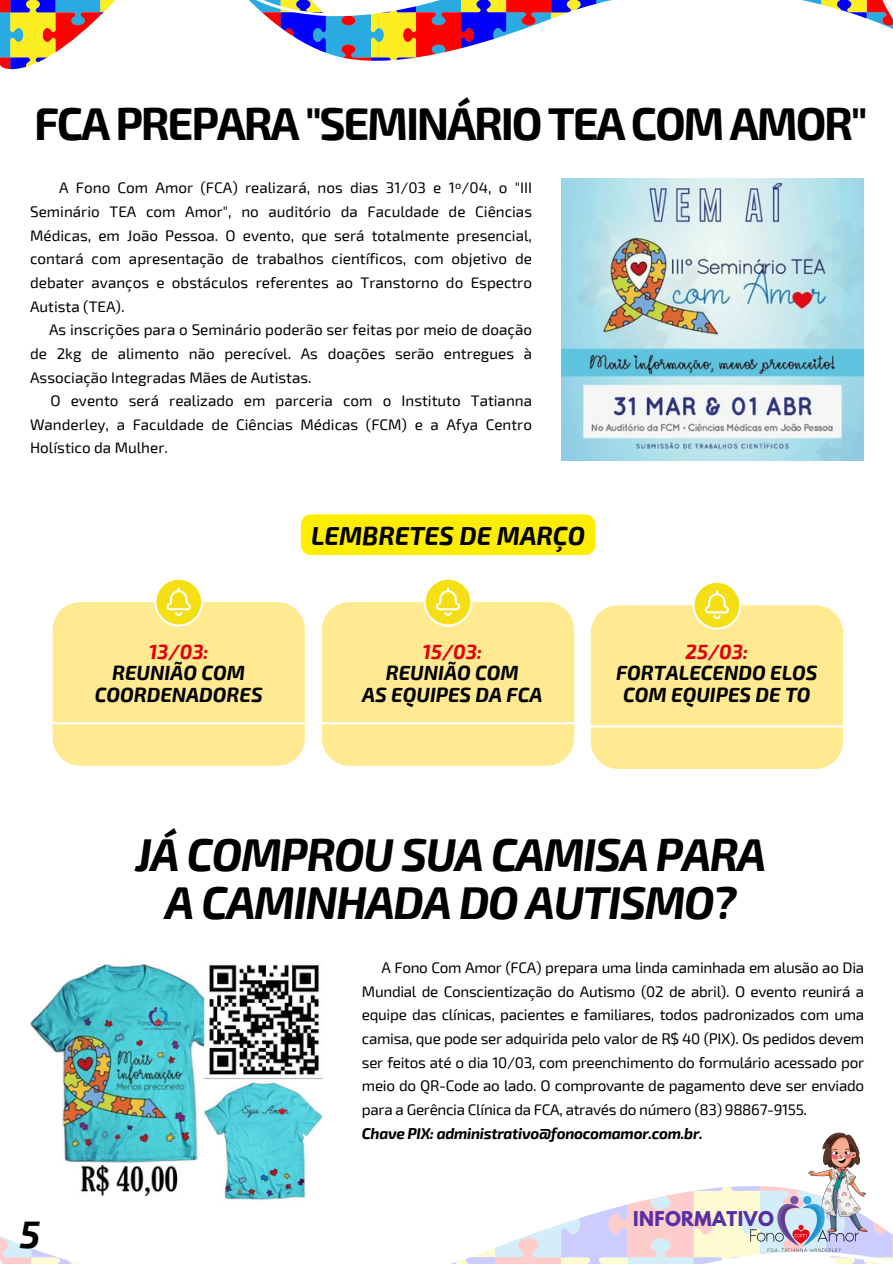
<style>
.page{position:relative;width:893px;height:1264px;background:#fff}
.page>*{position:absolute;margin:0;border:0;box-sizing:border-box;transform-origin:0 0}
.t1{font:italic 700 45px "Exo 2";letter-spacing:-.03em;color:#000}
.t2{font:700 45px "Exo 2";letter-spacing:-.05em;color:#000}
.t3{font:italic 700 37.5px "Exo 2";color:#000}
.t4{font:italic 700 25.5px "Exo 2";color:#000}
.t5{font:italic 700 20.1px/21.3px "Exo 2";color:#000;text-align:center}
.t6{font:italic 700 20.1px "Exo 2";color:#e0010c}
.t7{font:700 18px "League Spartan";letter-spacing:.02em;color:#5730a4}
.t8{font:15.3px/23.7px "Exo 2";color:#000;text-align:justify}
.t9{font:italic 700 15.3px "Exo 2";letter-spacing:-.02em;color:#000}
.s1{color:#e0010c}
</style>
<div class="page">
<svg style="left:0;top:0;width:892px;height:70px"></svg>
<svg style="left:0;top:1186px;width:892px;height:77px"></svg>
<img style="left:808px;top:1132px;width:84px;height:102px">
<img style="left:745px;top:1182px;width:118px;height:81px">
<svg style="left:322px;top:579px;width:252px;height:186px"></svg>
<svg style="left:590px;top:583px;width:252px;height:185px"></svg>
<svg style="left:53px;top:579px;width:252px;height:186px"></svg>
<div style="left:301px;top:514px;width:294px;height:41px;background:#ffed00;border-radius:10px"></div>
<img style="left:30px;top:963px;width:315px;height:246px">
<img style="left:561px;top:178px;width:302px;height:283px">
<p class="t2" style="left:34px;top:94px;width:835px">FCA PREPARA "SEMINÁRIO TEA COM AMOR"</p>
<p class="t8" style="left:30px;top:175px;width:503px;text-indent:29px">A Fono Com Amor (FCA) realizará, nos dias 31/03 e 1º/04, o "III Seminário TEA com Amor", no auditório da Faculdade de Ciências Médicas, em João Pessoa. O evento, que será totalmente presencial, contará com apresentação de trabalhos científicos, com objetivo de debater avanços e obstáculos referentes ao Transtorno do Espectro Autista (TEA).</p>
<p class="t8" style="left:30px;top:317px;width:503px;text-indent:19px">As inscrições para o Seminário poderão ser feitas por meio de doação de 2kg de alimento não perecível. As doações serão entregues à Associação Integradas Mães de Autistas.</p>
<p class="t8" style="left:30px;top:388px;width:503px;text-indent:20px">O evento será realizado em parceria com o Instituto Tatianna Wanderley, a Faculdade de Ciências Médicas (FCM) e a Afya Centro Holístico da Mulher.</p>
<p class="t6" style="left:149px;top:638px;width:62px">13/03:</p>
<p class="t5" style="left:112px;top:661px;width:134px">REUNIÃO COM</p>
<p class="t5" style="left:95px;top:682px;width:169px">COORDENADORES</p>
<p class="t4" style="left:311px;top:519px;width:275px">LEMBRETES DE MARÇO</p>
<p class="t6" style="left:422px;top:638px;width:61px">15/03:</p>
<p class="t5" style="left:386px;top:661px;width:134px">REUNIÃO COM</p>
<p class="t5" style="left:362px;top:682px;width:182px">AS EQUIPES DA FCA</p>
<p class="t5" style="left:616px;top:640px;width:203px"><span class="s1">25/03:<br></span>FORTALECENDO ELOS<br>COM EQUIPES DE TO</p>
<p class="t1" style="left:135px;top:825px;width:632px">JÁ COMPROU SUA CAMISA PARA</p>
<p class="t1" style="left:165px;top:874px;width:573px">A CAMINHADA DO AUTISMO?</p>
<p class="t3" style="left:20px;top:1209px;width:22px">5</p>
<p class="t8" style="left:362px;top:955px;width:503px;text-indent:19px">A Fono Com Amor (FCA) prepara uma linda caminhada em alusão ao Dia Mundial de Conscientização do Autismo (02 de abril). O evento reunirá a equipe das clínicas, pacientes e familiares, todos padronizados com uma camisa, que pode ser adquirida pelo valor de R$ 40 (PIX). Os pedidos devem ser feitos até o dia 10/03, com preenchimento do formulário acessado por meio do QR-Code ao lado. O comprovante de pagamento deve ser enviado para a Gerência Clínica da FCA, através do número (83) 98867-9155.</p>
<p class="t9" style="left:362px;top:1123px;width:342px">Chave PIX: administrativo@fonocomamor.com.br.</p>
<p class="t7" style="left:633px;top:1209px;width:142px">INFORMATIVO</p>
</div>
